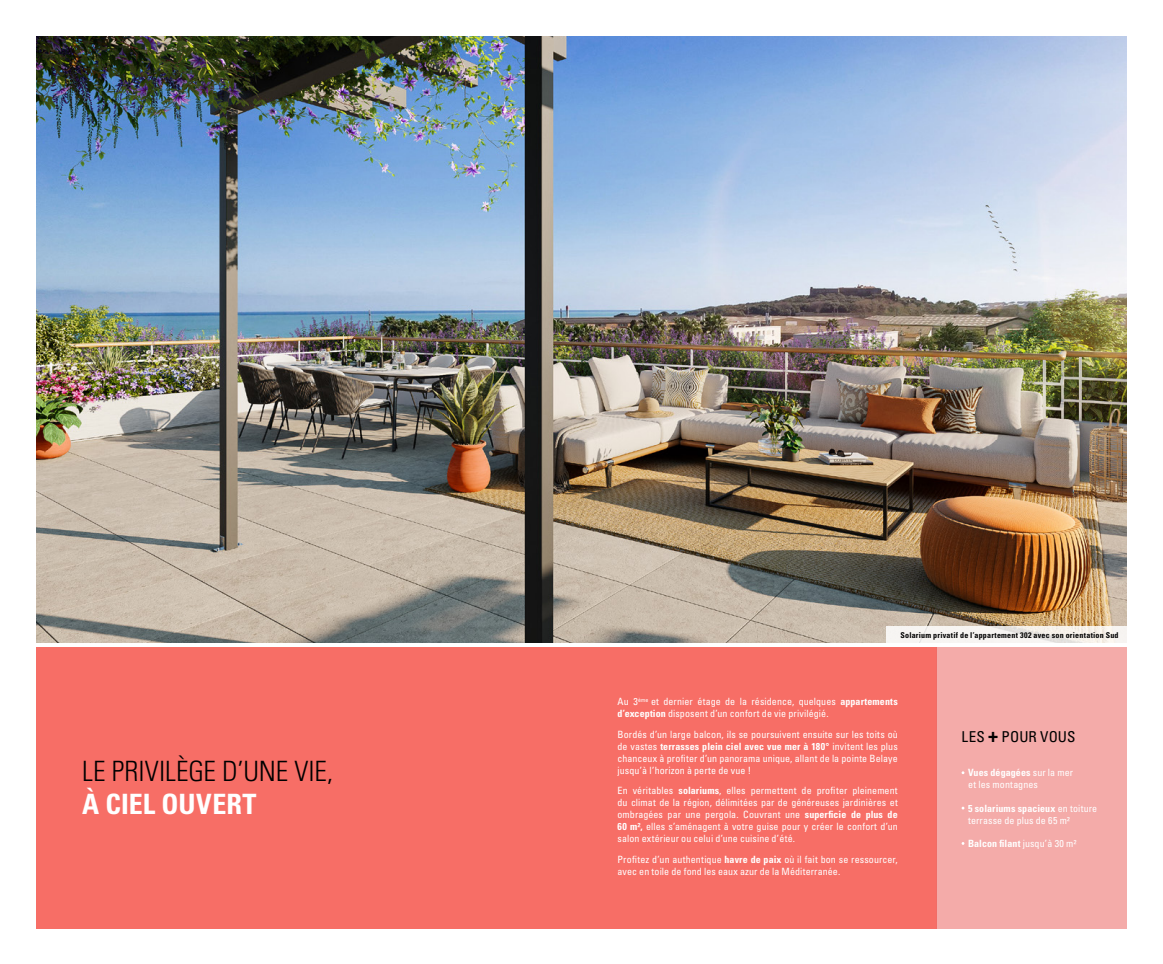
<style>
.page{position:relative;width:1163px;height:964px;background:#fff}
.page>*{position:absolute;margin:0;border:0;box-sizing:border-box;transform-origin:0 0}
.t1{font:300 condensed 28px "Univers LT Std";letter-spacing:-.005em;color:#000}
.t2{font:700 condensed 28px "Univers LT Std";letter-spacing:.005em;color:#fff}
.t3{font:condensed 15px "Univers LT Std";letter-spacing:.01em;color:#000}
.t4{font:condensed 10px/12px "Univers LT Std";letter-spacing:.01em;color:#fff}
.t5{font:700 condensed 10px "Univers LT Std";letter-spacing:.005em;color:#fff}
.t6{font:700 condensed 8px "Univers LT Std";letter-spacing:.03em;color:#000}
.s1{font-weight:700}
.s2{font-weight:700;font-size:20px}
.s3{font-weight:400}
</style>
<div class="page">
<img style="left:36px;top:36px;width:1089px;height:607px">
<div style="left:36px;top:647px;width:899px;height:281px;background:#f76e66"></div>
<svg style="left:886px;top:626px;width:240px;height:17px;fill:#f7f4f1"></svg>
<div style="left:935px;top:647px;width:191px;height:281px;background:#f4aba9"></div>
<h1 class="t1" style="left:82px;top:754px;width:252px">LE PRIVILÈGE D’UNE VIE,</h1>
<h1 class="t2" style="left:82px;top:787px;width:176px">À CIEL OUVERT</h1>
<p class="t6" style="left:900px;top:630px;width:220px">Solarium privatif de l’appartement 302 avec son orientation Sud</p>
<p class="t4" style="left:617px;top:695px;width:282px">Au 3<sup>ème</sup> et dernier étage de la résidence, quelques <span class="s1">appartements d’exception</span> disposent d’un confort de vie privilégié.</p>
<p class="t4" style="left:617px;top:728px;width:282px;text-align:justify">Bordés d’un large balcon, ils se poursuivent ensuite sur les toits où de vastes <span class="s1">terrasses plein ciel avec vue mer à 180°</span> invitent les plus chanceux à profiter d’un panorama unique, allant de la pointe Belaye jusqu’à l’horizon à perte de vue !</p>
<p class="t4" style="left:617px;top:784px;width:282px;text-align:justify">En véritables <span class="s1">solariums</span>, elles permettent de profiter pleinement du climat de la région, délimitées par de généreuses jardinières et ombragées par une pergola. Couvrant une <span class="s1">superficie de plus de 60 m²,</span> elles s’aménagent à votre guise pour y créer le confort d’un salon extérieur ou celui d’une cuisine d’été.</p>
<p class="t4" style="left:617px;top:853px;width:282px">Profitez d’un authentique <span class="s1">havre de paix</span> où il fait bon se ressourcer, avec en toile de fond les eaux azur de la Méditerranée.</p>
<h2 class="t3" style="left:961px;top:727px;width:115px">LES <span class="s2">+</span> POUR VOUS</h2>
<p class="t4" style="left:967px;top:766px;width:106px"><span class="s1">Vues dégagées</span> sur la mer et les montagnes</p>
<p class="t4" style="left:967px;top:802px;width:131px"><span class="s1">5 solariums spacieux</span> en toiture terrasse de plus de 65 m²</p>
<p class="t5" style="left:967px;top:837px;width:110px">Balcon filant <span class="s3">jusqu’à 30 m²</span></p>
</div>
